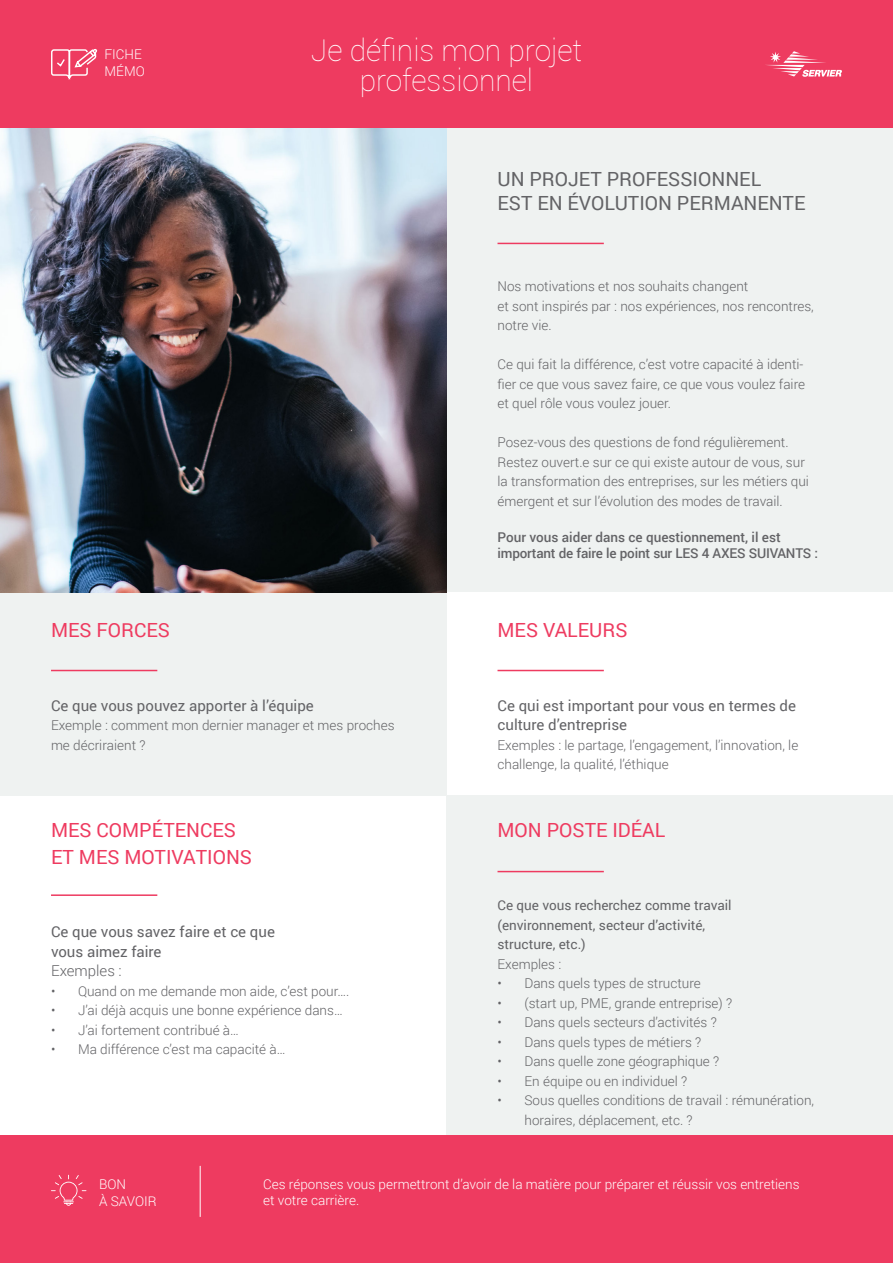
<style>
.page{position:relative;width:893px;height:1263px;background:#fff}
.page>*{position:absolute;margin:0;border:0;box-sizing:border-box;transform-origin:0 0}
.t1{font:100 30px "Roboto";color:#fff}
.t2{font:19.5px/27px "Roboto";color:#ee3b60}
.t3{font:19.5px "Roboto";color:#636366}
.t4{font:15px/19.5px "Roboto";color:#636366}
.t5{font:300 15px "Roboto";color:#636366}
.t6{font:300 13.5px/19.5px "Roboto";color:#636366}
.t7{font:300 13.5px/16.5px "Roboto";color:#fff}
.t8{font:500 13.5px "Roboto";letter-spacing:-.01em;color:#636366}
.t9{font:13.5px "Roboto";color:#636366}
</style>
<div class="page">
<div style="left:391px;top:68px;width:502px;height:524px;background:#eff2f1"></div>
<div style="left:0;top:592px;width:446px;height:203px;background:#eff2f1"></div>
<div style="left:446px;top:795px;width:447px;height:353px;background:#eff2f1"></div>
<img style="left:0;top:128px;width:446px;height:464px">
<div style="left:0;top:0;width:893px;height:128px;background:#ee3b60"></div>
<svg style="left:51px;top:49px;width:47px;height:31px"></svg>
<svg style="left:765px;top:51px;width:77px;height:26px"></svg>
<hr style="left:497px;top:243px;width:107px;height:1px;background:#ee3b60">
<hr style="left:51px;top:670px;width:106px;height:1px;background:#ee3b60">
<hr style="left:497px;top:670px;width:107px;height:1px;background:#ee3b60">
<hr style="left:51px;top:894px;width:106px;height:2px;background:#ee3b60">
<hr style="left:497px;top:871px;width:107px;height:1px;background:#ee3b60">
<div style="left:0;top:1135px;width:893px;height:128px;background:#ee3b60"></div>
<svg style="left:51px;top:1175px;width:35px;height:31px"></svg>
<hr style="left:200px;top:1166px;width:1px;height:51px;background:#fff">
<p class="t7" style="left:105px;top:46px;width:39px">FICHE</p>
<p class="t7" style="left:105px;top:62px;width:42px">MÉMO</p>
<p class="t2" style="left:51px;top:616px;width:121px">MES FORCES</p>
<p class="t1" style="left:311px;top:30px;width:272px">Je définis mon projet</p>
<p class="t1" style="left:360px;top:60px;width:175px">professionnel</p>
<p class="t3" style="left:497px;top:166px;width:265px">UN PROJET PROFESSIONNEL</p>
<p class="t3" style="left:497px;top:189px;width:309px">EST EN ÉVOLUTION PERMANENTE</p>
<p class="t6" style="left:497px;top:276px;width:252px">Nos motivations et nos souhaits changent</p>
<p class="t6" style="left:497px;top:296px;width:318px">et sont inspirés par : nos expériences, nos rencontres, notre vie.</p>
<p class="t6" style="left:497px;top:354px;width:309px;text-align:justify">Ce qui fait la différence, c’est votre capacité à identi&shy;fier ce que vous savez faire, ce que vous voulez faire et quel rôle vous voulez jouer.</p>
<p class="t6" style="left:497px;top:432px;width:313px">Posez-vous des questions de fond régulièrement.<br>Restez ouvert.e sur ce qui existe autour de vous, sur la transformation des entreprises, sur les métiers qui émergent et sur l’évolution des modes de travail.</p>
<p class="t8" style="left:497px;top:527px;width:285px">Pour vous aider dans ce questionnement, il est</p>
<p class="t8" style="left:497px;top:543px;width:322px">important de faire le point sur LES 4 AXES SUIVANTS :</p>
<p class="t2" style="left:497px;top:616px;width:131px">MES VALEURS</p>
<p class="t4" style="left:51px;top:695px;width:264px">Ce que vous pouvez apporter à l’équipe</p>
<p class="t6" style="left:51px;top:715px;width:345px">Exemple : comment mon dernier manager et mes proches</p>
<p class="t6" style="left:51px;top:734px;width:96px">me décriraient ?</p>
<p class="t2" style="left:51px;top:816px;width:203px">MES COMPÉTENCES<br>ET MES MOTIVATIONS</p>
<p class="t4" style="left:51px;top:922px;width:225px">Ce que vous savez faire et ce que</p>
<p class="t4" style="left:51px;top:941px;width:112px">vous aimez faire</p>
<p class="t5" style="left:51px;top:961px;width:72px">Exemples :</p>
<p class="t6" style="left:51px;top:981px;width:300px">• Quand on me demande mon aide, c’est pour….</p>
<p class="t6" style="left:51px;top:1000px;width:293px">• J’ai déjà acquis une bonne expérience dans…</p>
<p class="t6" style="left:51px;top:1020px;width:189px">• J’ai fortement contribué à…</p>
<p class="t6" style="left:51px;top:1039px;width:236px">• Ma différence c’est ma capacité à…</p>
<p class="t4" style="left:497px;top:695px;width:300px">Ce qui est important pour vous en termes de culture d’entreprise</p>
<p class="t6" style="left:497px;top:734px;width:302px">Exemples : le partage, l’engagement, l’innovation, le challenge, la qualité, l’éthique</p>
<p class="t2" style="left:497px;top:816px;width:169px">MON POSTE IDÉAL</p>
<p class="t9" style="left:497px;top:896px;width:236px">Ce que vous recherchez comme travail</p>
<p class="t9" style="left:497px;top:916px;width:209px">(environnement, secteur d’activité,</p>
<p class="t9" style="left:497px;top:935px;width:90px">structure, etc.)</p>
<p class="t6" style="left:497px;top:954px;width:65px">Exemples :</p>
<p class="t6" style="left:497px;top:973px;width:205px">• Dans quels types de structure</p>
<p class="t6" style="left:497px;top:993px;width:236px">• (start up, PME, grande entreprise) ?</p>
<p class="t6" style="left:497px;top:1012px;width:221px">• Dans quels secteurs d’activités ?</p>
<p class="t6" style="left:497px;top:1032px;width:205px">• Dans quels types de métiers ?</p>
<p class="t6" style="left:497px;top:1051px;width:223px">• Dans quelle zone géographique ?</p>
<p class="t6" style="left:497px;top:1071px;width:191px">• En équipe ou en individuel ?</p>
<p class="t6" style="left:524px;top:1090px;width:291px;text-indent:-27px">• Sous quelles conditions de travail : rémunération, horaires, déplacement, etc. ?</p>
<p class="t7" style="left:99px;top:1175px;width:59px">BON<br>À SAVOIR</p>
<p class="t7" style="left:263px;top:1176px;width:538px">Ces réponses vous permettront d’avoir de la matière pour préparer et réussir vos entretiens</p>
<p class="t7" style="left:263px;top:1192px;width:98px">et votre carrière.</p>
</div>
